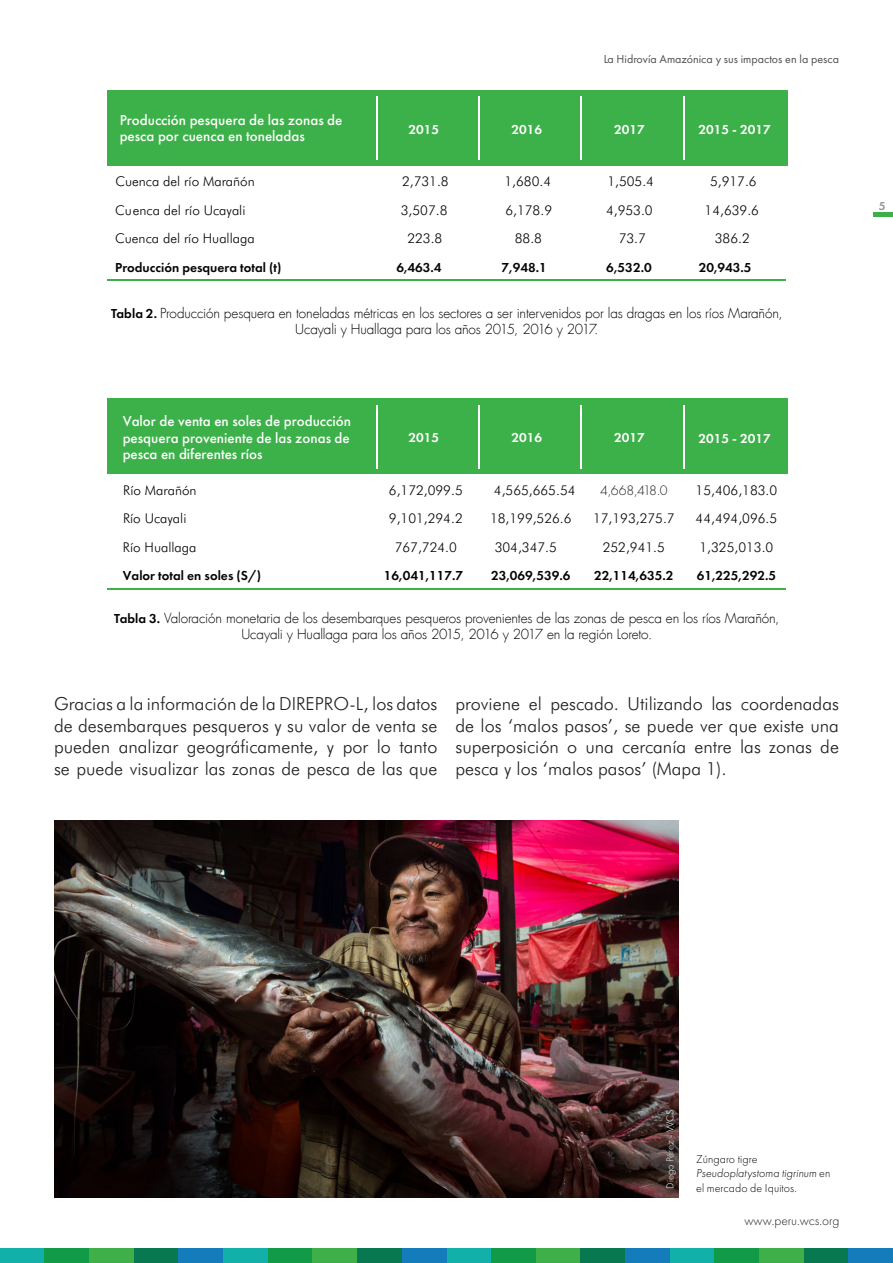
<style>
.page{position:relative;width:893px;height:1263px;background:#fff}
.page>*{position:absolute;margin:0;border:0;box-sizing:border-box;transform-origin:0 0}
.t1{font:300 18px/21.6px "Futura BT";color:#231f20;text-align:justify}
.t2{font:500 15px/16.5px "Futura PT";color:#fff}
.t3{font:300 14.25px "Futura PT";letter-spacing:-.06em;color:#231f20}
.TABLA{font:300 13.5px/16.2px "Futura LT";letter-spacing:-.005em;color:#000;text-align:center}
.t4{font:300 13.5px "Futura BT";color:#040503}
.t5{font:600 13.5px "Futura PT";color:#040503}
.t6{font:600 13.5px "Futura PT";color:#fff}
.t7{font:300 13.5px "Futura New";color:#231f20}
.TABLA-2{font:300 12px/14.4px "Futura PT";letter-spacing:.005em;color:#000}
.t8{font:12px "Futura New";color:#231f20}
.t9{font:12px "Futura New Demi";color:#939598}
.t10{font:300 10.5px "Futura PT";color:#fff}
.s1{font-family:"Futura PT";font-weight:600}
.s2{font-style:italic}
</style>
<div class="page">
<div style="left:0;top:1248px;width:45px;height:15px;background:#11b1aa"></div>
<div style="left:446px;top:1248px;width:45px;height:15px;background:#11b1aa"></div>
<div style="left:223px;top:1248px;width:45px;height:15px;background:#11b1aa"></div>
<div style="left:670px;top:1248px;width:44px;height:15px;background:#11b1aa"></div>
<div style="left:45px;top:1248px;width:44px;height:15px;background:#119a48"></div>
<div style="left:491px;top:1248px;width:45px;height:15px;background:#119a48"></div>
<div style="left:268px;top:1248px;width:45px;height:15px;background:#119a48"></div>
<div style="left:714px;top:1248px;width:45px;height:15px;background:#119a48"></div>
<div style="left:89px;top:1248px;width:45px;height:15px;background:#3eaf49"></div>
<div style="left:536px;top:1248px;width:44px;height:15px;background:#3eaf49"></div>
<div style="left:313px;top:1248px;width:44px;height:15px;background:#3eaf49"></div>
<div style="left:759px;top:1248px;width:45px;height:15px;background:#3eaf49"></div>
<div style="left:134px;top:1248px;width:45px;height:15px;background:#087851"></div>
<div style="left:580px;top:1248px;width:45px;height:15px;background:#087851"></div>
<div style="left:357px;top:1248px;width:45px;height:15px;background:#087851"></div>
<div style="left:804px;top:1248px;width:44px;height:15px;background:#087851"></div>
<div style="left:179px;top:1248px;width:44px;height:15px;background:#157cbc"></div>
<div style="left:625px;top:1248px;width:45px;height:15px;background:#157cbc"></div>
<div style="left:402px;top:1248px;width:44px;height:15px;background:#157cbc"></div>
<div style="left:848px;top:1248px;width:45px;height:15px;background:#157cbc"></div>
<hr style="left:873px;top:212px;width:20px;height:4px;background:#3eaf49">
<img style="left:54px;top:820px;width:625px;height:377px">
<div style="left:107px;top:90px;width:680px;height:75px;background:#3db149"></div>
<hr style="left:376px;top:97px;width:2px;height:63px;background:#fff">
<hr style="left:478px;top:97px;width:2px;height:63px;background:#fff">
<hr style="left:580px;top:97px;width:2px;height:63px;background:#fff">
<hr style="left:684px;top:97px;width:1px;height:63px;background:#fff">
<hr style="left:108px;top:279px;width:268px;height:2px;background:#3db149">
<hr style="left:378px;top:279px;width:100px;height:2px;background:#3db149">
<hr style="left:480px;top:279px;width:100px;height:2px;background:#3db149">
<hr style="left:582px;top:279px;width:102px;height:2px;background:#3db149">
<hr style="left:685px;top:279px;width:101px;height:2px;background:#3db149">
<div style="left:107px;top:399px;width:680px;height:75px;background:#3db149"></div>
<hr style="left:376px;top:405px;width:2px;height:64px;background:#fff">
<hr style="left:478px;top:405px;width:2px;height:64px;background:#fff">
<hr style="left:580px;top:405px;width:2px;height:64px;background:#fff">
<hr style="left:684px;top:405px;width:1px;height:64px;background:#fff">
<hr style="left:108px;top:588px;width:268px;height:1px;background:#3db149">
<hr style="left:378px;top:588px;width:100px;height:1px;background:#3db149">
<hr style="left:480px;top:588px;width:100px;height:1px;background:#3db149">
<hr style="left:582px;top:588px;width:102px;height:1px;background:#3db149">
<hr style="left:685px;top:588px;width:101px;height:1px;background:#3db149">
<p class="t8" style="left:603px;top:52px;width:237px">La Hidrovía Amazónica y sus impactos en la pesca</p>
<p class="t2" style="left:120px;top:111px;width:224px">Producción pesquera de las zonas de pesca por cuenca en toneladas</p>
<p class="t6" style="left:408px;top:121px;width:32px">2015</p>
<p class="t6" style="left:511px;top:121px;width:32px">2016</p>
<p class="t6" style="left:614px;top:121px;width:32px">2017</p>
<p class="t6" style="left:698px;top:121px;width:74px">2015 - 2017</p>
<p class="t4" style="left:115px;top:173px;width:141px">Cuenca del río Marañón</p>
<p class="t4" style="left:402px;top:173px;width:48px">2,731.8</p>
<p class="t4" style="left:504px;top:173px;width:48px">1,680.4</p>
<p class="t4" style="left:607px;top:173px;width:48px">1,505.4</p>
<p class="t4" style="left:710px;top:173px;width:48px">5,917.6</p>
<p class="t4" style="left:115px;top:202px;width:132px">Cuenca del río Ucayali</p>
<p class="t4" style="left:401px;top:202px;width:48px">3,507.8</p>
<p class="t4" style="left:505px;top:202px;width:48px">6,178.9</p>
<p class="t4" style="left:606px;top:202px;width:48px">4,953.0</p>
<p class="t4" style="left:705px;top:202px;width:56px">14,639.6</p>
<p class="t4" style="left:115px;top:230px;width:141px">Cuenca del río Huallaga</p>
<p class="t4" style="left:407px;top:230px;width:37px">223.8</p>
<p class="t4" style="left:515px;top:230px;width:29px">88.8</p>
<p class="t4" style="left:619px;top:230px;width:29px">73.7</p>
<p class="t4" style="left:715px;top:230px;width:37px">386.2</p>
<p class="t5" style="left:115px;top:259px;width:168px">Producción pesquera total (t)</p>
<p class="t5" style="left:396px;top:259px;width:47px">6,463.4</p>
<p class="t5" style="left:501px;top:259px;width:47px">7,948.1</p>
<p class="t5" style="left:606px;top:259px;width:47px">6,532.0</p>
<p class="t5" style="left:699px;top:259px;width:54px">20,943.5</p>
<p class="TABLA" style="left:111px;top:305px;width:673px"><span class="s1">Tabla 2.</span> Producción pesquera en toneladas métricas en los sectores a ser intervenidos por las dragas en los ríos Marañón,<br>Ucayali y Huallaga para los años 2015, 2016 y 2017.</p>
<p class="t2" style="left:123px;top:413px;width:230px;text-align:justify">Valor de venta en soles de producción pesquera proveniente de las zonas de pesca en diferentes ríos</p>
<p class="t6" style="left:408px;top:429px;width:32px">2015</p>
<p class="t6" style="left:511px;top:429px;width:32px">2016</p>
<p class="t6" style="left:614px;top:429px;width:32px">2017</p>
<p class="t6" style="left:698px;top:430px;width:74px">2015 - 2017</p>
<p class="t4" style="left:123px;top:482px;width:75px">Río Marañón</p>
<p class="t4" style="left:389px;top:482px;width:75px">6,172,099.5</p>
<p class="t4" style="left:494px;top:482px;width:83px">4,565,665.54</p>
<p class="t4" style="left:696px;top:482px;width:83px">15,406,183.0</p>
<p class="t4" style="left:123px;top:510px;width:65px">Río Ucayali</p>
<p class="t4" style="left:389px;top:510px;width:75px">9,101,294.2</p>
<p class="t4" style="left:490px;top:510px;width:83px">18,199,526.6</p>
<p class="t4" style="left:593px;top:510px;width:83px">17,193,275.7</p>
<p class="t4" style="left:696px;top:510px;width:83px">44,494,096.5</p>
<p class="t4" style="left:123px;top:539px;width:75px">Río Huallaga</p>
<p class="t4" style="left:395px;top:539px;width:64px">767,724.0</p>
<p class="t4" style="left:495px;top:539px;width:64px">304,347.5</p>
<p class="t4" style="left:603px;top:539px;width:64px">252,941.5</p>
<p class="t4" style="left:699px;top:539px;width:75px">1,325,013.0</p>
<p class="t5" style="left:123px;top:567px;width:140px">Valor total en soles (S/)</p>
<p class="t5" style="left:384px;top:567px;width:81px">16,041,117.7</p>
<p class="t5" style="left:491px;top:567px;width:81px">23,069,539.6</p>
<p class="t5" style="left:594px;top:567px;width:81px">22,114,635.2</p>
<p class="t5" style="left:697px;top:567px;width:81px">61,225,292.5</p>
<p class="t3" style="left:600px;top:482px;width:69px">4,668,418.0</p>
<p class="TABLA" style="left:114px;top:610px;width:667px"><span class="s1">Tabla 3.</span> Valoración monetaria de los desembarques pesqueros provenientes de las zonas de pesca en los ríos Marañón,<br>Ucayali y Huallaga para los años 2015, 2016 y 2017 en la región Loreto.</p>
<p class="t1" style="left:54px;top:693px;width:385px">Gracias a la información de la DIREPRO-L, los datos de desembarques pesqueros y su valor de venta se pueden analizar geográficamente, y por lo tanto se puede visualizar las zonas de pesca de las que</p>
<p class="t1" style="left:455px;top:693px;width:385px">proviene el pescado. Utilizando las coordenadas de los ‘malos pasos’, se puede ver que existe una superposición o una cercanía entre las zonas de pesca y los ‘malos pasos’ (Mapa 1).</p>
<p class="t9" style="left:879px;top:198px;width:8px">5</p>
<p class="t10" style="left:664px;top:1189px;width:81px;rotate:-90deg">Diego Pérez - WCS</p>
<p class="TABLA-2" style="left:696px;top:1152px;width:136px">Zúngaro tigre<br><span class="s2">Pseudoplatystoma tigrinum</span> en el mercado de Iquitos.</p>
<p class="t7" style="left:744px;top:1213px;width:97px">www.peru.wcs.org</p>
</div>
